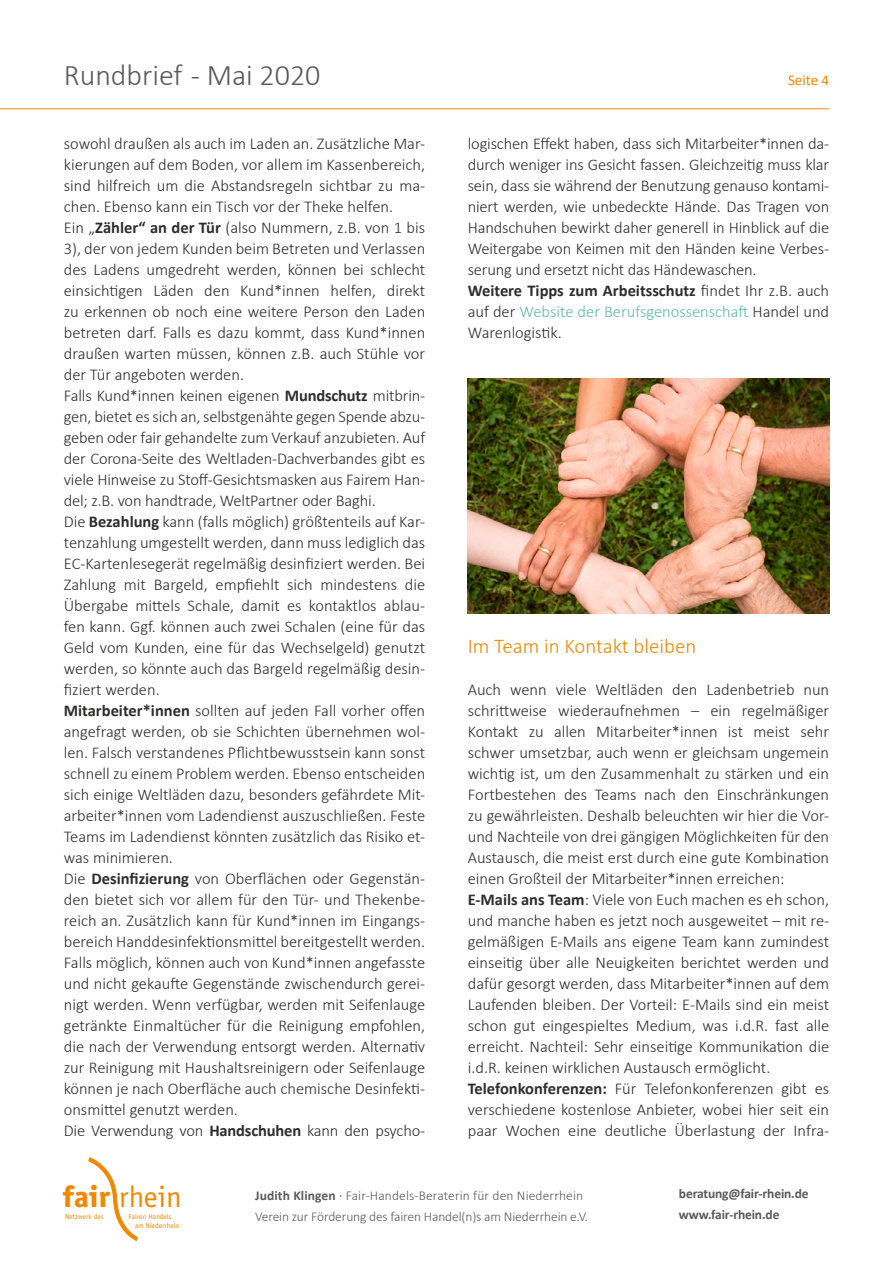
<style>
.page{position:relative;width:893px;height:1263px;background:#fff}
.page>*{position:absolute;margin:0;border:0;box-sizing:border-box;transform-origin:0 0}
.t1{font:300 30px "Calibri";color:#5a5a58}
.t2{font:30px "Officina Sans";color:#f18800}
.t3{font:300 21px "Calibri";color:#f08700}
.t4{font:300 16.5px/21px "Calibri";color:#2d2d2c}
.t5{font:15px "Calibri";color:#f08700}
.t6{font:300 13.5px/21px "Calibri";letter-spacing:-.01em;color:#5a5a58}
.t7{font:700 13.5px/21px "Calibri";letter-spacing:-.01em;color:#5a5a58}
.t8{font:7.35px/8.9px "Officina Sans";color:#f18800}
.s1{color:#575756}
.s2{font-weight:700}
.s3{color:#5fb8a8}
.s4{font-family:"Officina San ITC";font-weight:800}
.s5{font-weight:400}
</style>
<div class="page">
<svg style="left:88px;top:1157px;width:50px;height:84px"></svg>
<hr style="left:0;top:108px;width:829px;height:1px;background:#f08700">
<img style="left:468px;top:379px;width:361px;height:235px">
<h1 class="t1" style="left:64px;top:57px;width:258px">Rundbrief - <span class="s1">Mai 2020</span></h1>
<p class="t5" style="left:788px;top:69px;width:43px">Seite 4</p>
<p class="t4" style="left:64px;top:132px;width:363px">sowohl draußen als auch im Laden an. Zusätzliche Mar&shy;kierungen auf dem Boden, vor allem im Kassenbereich, sind hilfreich um die Abstandsregeln sichtbar zu ma&shy;chen. Ebenso kann ein Tisch vor der Theke helfen.<br>Ein „<span class="s2">Zähler“ an der Tür</span> (also Nummern, z.B. von 1 bis 3), der von jedem Kunden beim Betreten und Verlassen des Ladens umgedreht werden, können bei schlecht einsichtigen Läden den Kund*innen helfen, direkt zu erkennen ob noch eine weitere Person den Laden betreten darf. Falls es dazu kommt, dass Kund*innen draußen warten müssen, können z.B. auch Stühle vor der Tür angeboten werden.<br>Falls Kund*innen keinen eigenen <span class="s2">Mundschutz</span> mitbrin&shy;gen, bietet es sich an, selbstgenähte gegen Spende abzu&shy;geben oder fair gehandelte zum Verkauf anzubieten. Auf der Corona-Seite des Weltladen-Dachverbandes gibt es viele Hinweise zu Stoff-Gesichtsmasken aus Fairem Han&shy;del; z.B. von handtrade, WeltPartner oder Baghi.<br>Die <span class="s2">Bezahlung</span> kann (falls möglich) größtenteils auf Kar&shy;tenzahlung umgestellt werden, dann muss lediglich das EC-Kartenlesegerät regelmäßig desinfiziert werden. Bei Zahlung mit Bargeld, empfiehlt sich mindestens die Übergabe mittels Schale, damit es kontaktlos ablau&shy;fen kann. Ggf. können auch zwei Schalen (eine für das Geld vom Kunden, eine für das Wechselgeld) genutzt werden, so könnte auch das Bargeld regelmäßig desin&shy;fiziert werden.<br><span class="s2">Mitarbeiter*innen</span> sollten auf jeden Fall vorher offen angefragt werden, ob sie Schichten übernehmen wol&shy;len. Falsch verstandenes Pflichtbewusstsein kann sonst schnell zu einem Problem werden. Ebenso entscheiden sich einige Weltläden dazu, besonders gefährdete Mit&shy;arbeiter*innen vom Ladendienst auszuschließen. Feste Teams im Ladendienst könnten zusätzlich das Risiko et&shy;was minimieren.<br>Die <span class="s2">Desinfizierung</span> von Oberflächen oder Gegenstän&shy;den bietet sich vor allem für den Tür- und Thekenbe&shy;reich an. Zusätzlich kann für Kund*innen im Eingangs&shy;bereich Handdesinfektionsmittel bereitgestellt werden.<br>Falls möglich, können auch von Kund*innen angefasste und nicht gekaufte Gegenstände zwischendurch gerei&shy;nigt werden. Wenn verfügbar, werden mit Seifenlauge getränkte Einmaltücher für die Reinigung empfohlen, die nach der Verwendung entsorgt werden. Alternativ zur Reinigung mit Haushaltsreinigern oder Seifenlauge können je nach Oberfläche auch chemische Desinfekti&shy;onsmittel genutzt werden.<br>Die Verwendung von <span class="s2">Handschuhen</span> kann den psycho-</p>
<p class="t4" style="left:468px;top:133px;width:363px">logischen Effekt haben, dass sich Mitarbeiter*innen da&shy;durch weniger ins Gesicht fassen. Gleichzeitig muss klar sein, dass sie während der Benutzung genauso kontami&shy;niert werden, wie unbedeckte Hände. Das Tragen von Handschuhen bewirkt daher generell in Hinblick auf die Weitergabe von Keimen mit den Händen keine Verbes&shy;serung und ersetzt nicht das Händewaschen.<br><span class="s2">Weitere Tipps zum Arbeitsschutz</span> findet Ihr z.B. auch auf der <span class="s3">Website der Berufsgenossenschaft</span> Handel und Warenlogistik.</p>
<p class="t3" style="left:468px;top:632px;width:230px">Im Team in Kontakt bleiben</p>
<p class="t4" style="left:468px;top:678px;width:363px">Auch wenn viele Weltläden den Ladenbetrieb nun schrittweise wiederaufnehmen – ein regelmäßiger Kontakt zu allen Mitarbeiter*innen ist meist sehr schwer umsetzbar, auch wenn er gleichsam ungemein wichtig ist, um den Zusammenhalt zu stärken und ein Fortbestehen des Teams nach den Einschränkungen zu gewährleisten. Deshalb beleuchten wir hier die Vor&shy;und Nachteile von drei gängigen Möglichkeiten für den Austausch, die meist erst durch eine gute Kombination einen Großteil der Mitarbeiter*innen erreichen:<br><span class="s2">E-Mails ans Team</span>: Viele von Euch machen es eh schon, und manche haben es jetzt noch ausgeweitet – mit re&shy;gelmäßigen E-Mails ans eigene Team kann zumindest einseitig über alle Neuigkeiten berichtet werden und dafür gesorgt werden, dass Mitarbeiter*innen auf dem Laufenden bleiben. Der Vorteil: E-Mails sind ein meist schon gut eingespieltes Medium, was i.d.R. fast alle erreicht. Nachteil: Sehr einseitige Kommunikation die i.d.R. keinen wirklichen Austausch ermöglicht.<br><span class="s2">Telefonkonferenzen:</span> Für Telefonkonferenzen gibt es verschiedene kostenlose Anbieter, wobei hier seit ein paar Wochen eine deutliche Überlastung der Infra-</p>
<h1 class="t2" style="left:63px;top:1179px;width:120px"><span class="s4">fair</span> rhein</h1>
<p class="t8" style="left:65px;top:1212px;width:40px">Netzwerk des</p>
<p class="t8" style="left:135px;top:1212px;width:46px;text-indent:-6px">Fairen Handels am Niederrhein</p>
<p class="t6" style="left:255px;top:1185px;width:335px"><span class="s2">Judith Klingen</span> <span class="s5">∙</span> Fair-Handels-Beraterin für den Niederrhein<br>Verein zur Förderung des fairen Handel(n)s am Niederrhein e.V.</p>
<p class="t7" style="left:679px;top:1183px;width:131px">beratung@fair-rhein.de www.fair-rhein.de</p>
</div>
